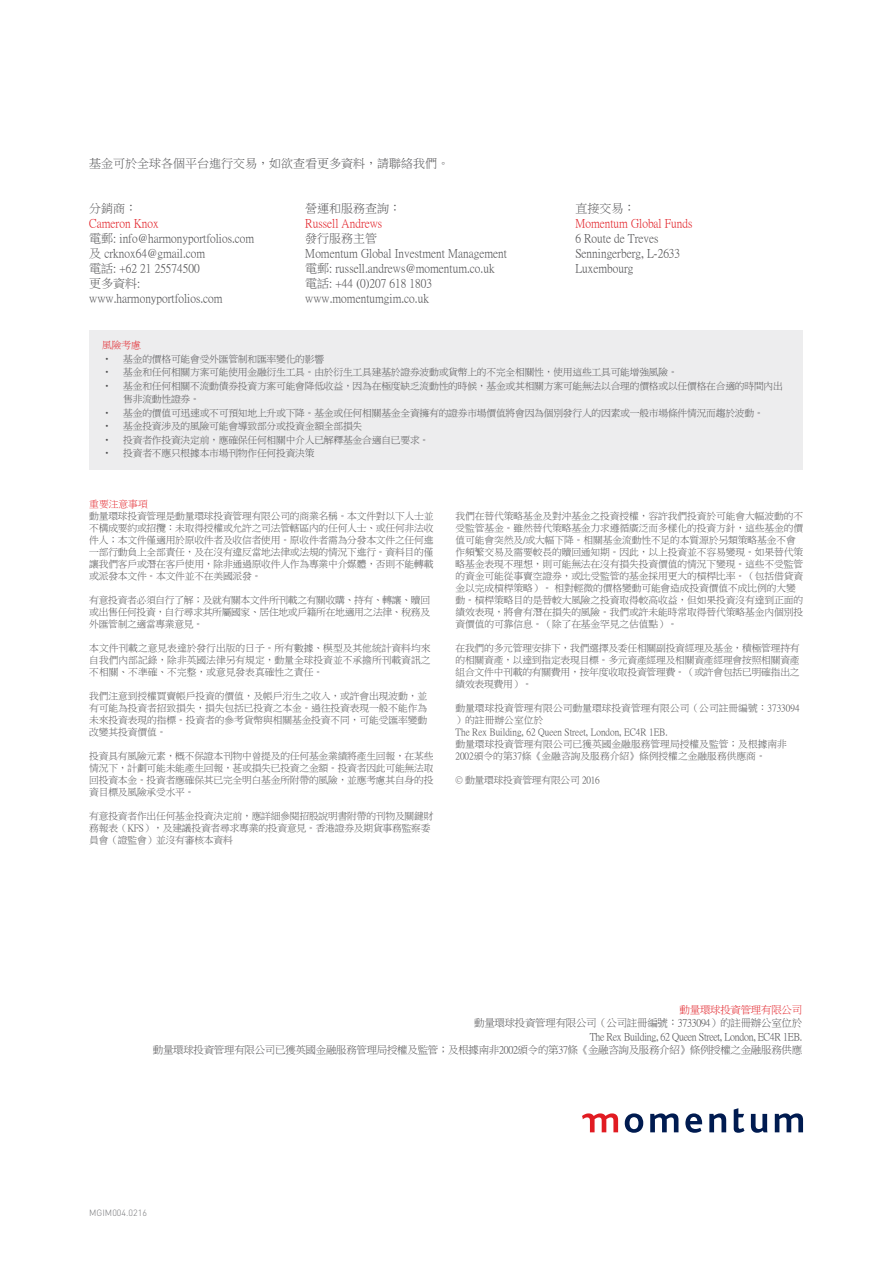
<style>
.page{position:relative;width:893px;height:1263px;background:#fff}
.page>*{position:absolute;margin:0;border:0;box-sizing:border-box;transform-origin:0 0}
.t1{font:12px "P Ming Li U";color:#4d4d4f}
.t2{font:12px "P Ming Li U";color:#e11b22}
.t3{font:10.5px/13.5px "P Ming Li U";letter-spacing:-.03em;color:#4d4d4f;text-align:right}
.t4{font:10.5px "P Ming Li U";letter-spacing:-.03em;color:#e11b22}
.t5{font:9.75px/12px "P Ming Li U";letter-spacing:-.02em;color:#4d4d4f;text-align:justify}
.t6{font:9.75px/12px "P Ming Li U";color:#4d4d4f}
.t7{font:9.75px "P Ming Li U";color:#e11b22}
.t8{font:300 9px "DINOT";color:#77787b}
</style>
<div class="page">
<svg style="left:582px;top:1113px;width:36px;height:19px"></svg>
<svg style="left:625px;top:1108px;width:178px;height:25px"></svg>
<div style="left:89px;top:330px;width:714px;height:140px;background:#ededee"></div>
<p class="t1" style="left:89px;top:157px;width:361px">基金可於全球各個平台進行交易，如欲查看更多資料，請聯絡我們。</p>
<p class="t1" style="left:89px;top:202px;width:50px">分銷商：</p>
<p class="t1" style="left:305px;top:202px;width:97px">營運和服務查詢：</p>
<p class="t1" style="left:575px;top:202px;width:61px">直接交易：</p>
<p class="t2" style="left:89px;top:217px;width:71px">Cameron Knox</p>
<p class="t2" style="left:305px;top:217px;width:79px">Russell Andrews</p>
<p class="t2" style="left:575px;top:217px;width:119px">Momentum Global Funds</p>
<p class="t1" style="left:89px;top:232px;width:166px">電郵: info@harmonyportfolios.com</p>
<p class="t1" style="left:305px;top:232px;width:73px">發行服務主管</p>
<p class="t1" style="left:575px;top:232px;width:85px">6 Route de Treves</p>
<p class="t1" style="left:89px;top:247px;width:118px">及 crknox64@gmail.com</p>
<p class="t1" style="left:305px;top:247px;width:203px">Momentum Global Investment Management</p>
<p class="t1" style="left:575px;top:247px;width:106px">Senningerberg, L-2633</p>
<p class="t1" style="left:89px;top:262px;width:112px">電話: +62 21 25574500</p>
<p class="t1" style="left:305px;top:262px;width:191px">電郵: russell.andrews@momentum.co.uk</p>
<p class="t1" style="left:575px;top:262px;width:60px">Luxembourg</p>
<p class="t1" style="left:89px;top:277px;width:53px">更多資料:</p>
<p class="t1" style="left:305px;top:277px;width:128px">電話: +44 (0)207 618 1803</p>
<p class="t1" style="left:89px;top:292px;width:135px">www.harmonyportfolios.com</p>
<p class="t1" style="left:305px;top:292px;width:125px">www.momentumgim.co.uk</p>
<p class="t7" style="left:102px;top:341px;width:40px">風險考慮</p>
<p class="t5" style="left:102px;top:353px;width:224px">• 基金的價格可能會受外匯管制和匯率變化的影響</p>
<p class="t5" style="left:102px;top:366px;width:577px">• 基金和任何相關方案可能使用金融衍生工具。由於衍生工具建基於證券波動或貨幣上的不完全相關性，使用這些工具可能增強風險。</p>
<p class="t5" style="left:123px;top:379px;width:661px;line-height:13.5px;text-indent:-21px">• 基金和任何相關不流動債券投資方案可能會降低收益，因為在極度缺乏流動性的時候，基金或其相關方案可能無法以合理的價格或以任價格在合適的時間內出售非流動性證券。</p>
<p class="t5" style="left:102px;top:407px;width:663px">• 基金的價值可迅速或不可預知地上升或下降。基金或任何相關基金全資擁有的證券市場價值將會因為個別發行人的因素或一般市場條件情況而趨於波動。</p>
<p class="t5" style="left:102px;top:420px;width:262px">• 基金投資涉及的風險可能會導致部分或投資金額全部損失</p>
<p class="t5" style="left:102px;top:434px;width:329px">• 投資者作投資決定前，應確保任何相關中介人已解釋基金合適自已要求。</p>
<p class="t5" style="left:102px;top:447px;width:214px">• 投資者不應只根據本市場刊物作任何投資決策</p>
<p class="t7" style="left:89px;top:499px;width:60px">重要注意事項</p>
<p class="t5" style="left:89px;top:510px;width:346px">動量環球投資管理是動量環球投資管理有限公司的商業名稱。本文件對以下人士並不構成要約或招攬：未取得授權或允許之司法管轄區內的任何人士、或任何非法收件人；本文件僅適用於原收件者及收信者使用。原收件者需為分發本文件之任何進一部行動負上全部責任，及在沒有違反當地法律或法規的情況下進行。資料目的僅讓我們客戶或潛在客戶使用，除非通過原收件人作為專業中介媒體，否則不能轉載或派發本文件。本文件並不在美國派發。</p>
<p class="t5" style="left:89px;top:594px;width:342px">有意投資者必須自行了解；及就有關本文件所刊載之有關收購、持有、轉讓、贖回或出售任何投資，自行尋求其所屬國家、居住地或戶籍所在地適用之法律、稅務及外匯管制之適當專業意見。</p>
<p class="t5" style="left:89px;top:642px;width:343px">本文件刊載之意見表達於發行出版的日子。所有數據、模型及其他統計資料均來自我們內部記錄，除非英國法律另有規定，動量全球投資並不承擔所刊載資訊之不相關、不準確、不完整，或意見發表真確性之責任。</p>
<p class="t5" style="left:89px;top:690px;width:339px">我們注意到授權買賣帳戶投資的價值，及帳戶洐生之收入，或許會出現波動，並有可能為投資者招致損失，損失包括已投資之本金。過往投資表現一般不能作為未來投資表現的指標。投資者的參考貨幣與相關基金投資不同，可能受匯率變動改變其投資價值。</p>
<p class="t5" style="left:89px;top:750px;width:346px">投資具有風險元素，概不保證本刊物中曾提及的任何基金業績將產生回報，在某些情況下，計劃可能未能產生回報，甚或損失已投資之金額。投資者因此可能無法取回投資本金。投資者應確保其已完全明白基金所附帶的風險，並應考慮其自身的投資目標及風險承受水平。</p>
<p class="t5" style="left:89px;top:810px;width:346px;text-align:left">有意投資者作出任何基金投資決定前，應詳細參閱招股說明書附帶的刊物及關鍵財務報表（KFS），及建議投資者尋求專業的投資意見。香港證券及期貨事務監察委員會（證監會）並沒有審核本資料</p>
<p class="t5" style="left:455px;top:510px;width:349px;text-align:left">我們在替代策略基金及對沖基金之投資授權，容許我們投資於可能會大幅波動的不受監管基金。雖然替代策略基金力求遵循廣泛而多樣化的投資方針，這些基金的價值可能會突然及/或大幅下降。相關基金流動性不足的本質源於另類策略基金不會作頻繁交易及需要較長的贖回通知期。因此，以上投資並不容易變現。如果替代策略基金表現不理想，則可能無法在沒有損失投資價值的情況下變現。這些不受監管的資金可能從事賣空證券，或比受監管的基金採用更大的槓桿比率。（包括借貸資金以完成槓桿策略）。 相對輕微的價格變動可能會造成投資價值不成比例的大變動。槓桿策略目的是替較大風險之投資取得較高收益，但如果投資沒有達到正面的績效表現，將會有潛在損失的風險。我們或許未能時常取得替代策略基金內個別投資價值的可靠信息。（除了在基金罕見之估值點）。</p>
<p class="t5" style="left:455px;top:642px;width:346px">在我們的多元管理安排下，我們選擇及委任相關副投資經理及基金，積極管理持有的相關資產，以達到指定表現目標。多元資產經理及相關資產經理會按照相關資產組合文件中刊載的有關費用，按年度收取投資管理費。（或許會包括已明確指出之績效表現費用）。</p>
<p class="t6" style="left:455px;top:702px;width:346px">動量環球投資管理有限公司動量環球投資管理有限公司（公司註冊編號：3733094）的註冊辦公室位於<br>The Rex Building, 62 Queen Street, London, EC4R 1EB.<br>動量環球投資管理有限公司已獲英國金融服務管理局授權及監管；及根據南非2002頒令的第37條《金融咨詢及服務介紹》條例授權之金融服務供應商。</p>
<p class="t5" style="left:455px;top:774px;width:146px">© 動量環球投資管理有限公司 2016</p>
<p class="t4" style="left:680px;top:1004px;width:124px">動量環球投資管理有限公司</p>
<p class="t3" style="left:153px;top:1016px;width:651px">動量環球投資管理有限公司（公司註冊編號：3733094）的註冊辦公室位於<br>The Rex Building, 62 Queen Street, London, EC4R 1EB.<br>動量環球投資管理有限公司已獲英國金融服務管理局授權及監管；及根據南非2002頒令的第37條《金融咨詢及服務介紹》條例授權之金融服務供應</p>
<p class="t8" style="left:89px;top:1207px;width:59px">MGIM004.0216</p>
</div>
